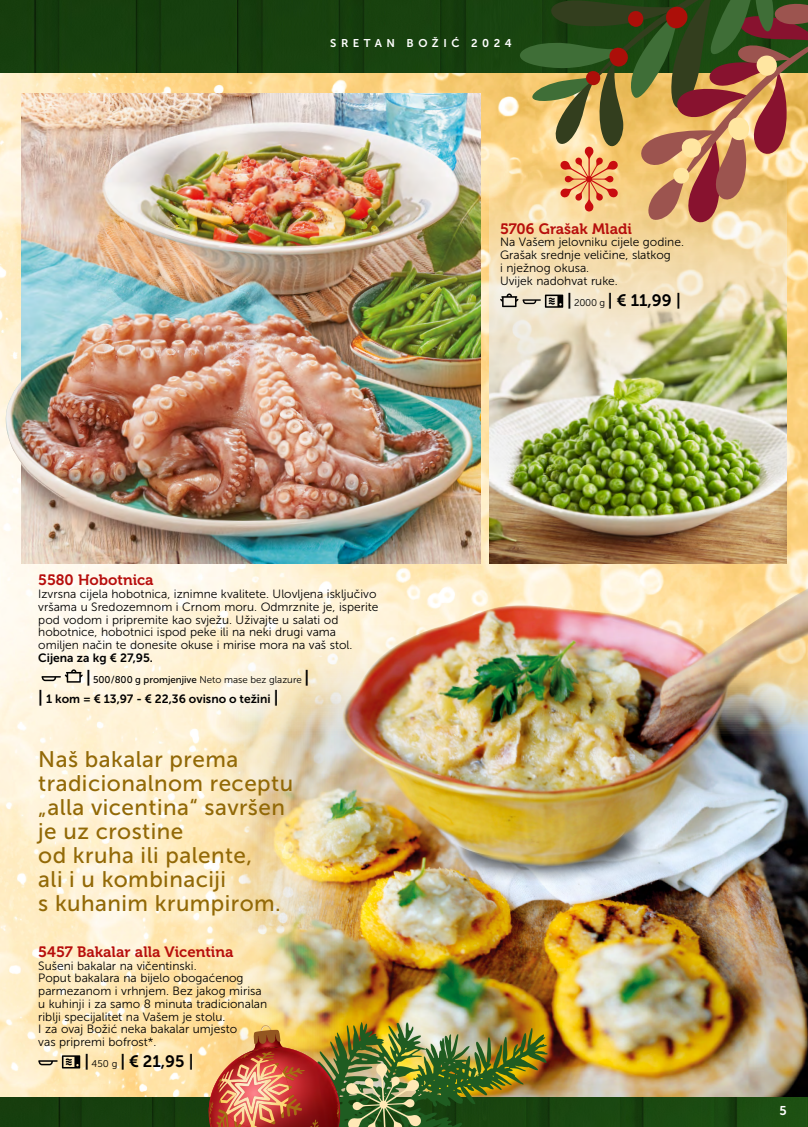
<style>
.page{position:relative;width:808px;height:1127px;background:#fff}
.page>*{position:absolute;margin:0;border:0;box-sizing:border-box;transform-origin:0 0}
.t1{font:22.5px/24px "Museo Sans 500";letter-spacing:.02em;color:#926907}
.t2{font:16.5px "Museo Sans 700";color:#000}
.t3{font:15px "Museo 700";color:#b70e0c}
.t4{font:12.75px "Museo Sans 700";color:#fff}
.t5{font:12px/12.8px "Museo Sans 300";color:#000}
.t6{font:12px "Museo Sans 700";color:#000}
.t7{font:11.25px "Museo Sans 700";letter-spacing:.4em;color:#fff}
.t8{font:9.75px "Museo Sans 500";color:#000}
.s1{font-family:"Museo Sans 300";font-size:9.75px}
.s2{font-family:"Museo Sans 700";font-size:16.5px}
.s3{font-family:"Museo Sans 300"}
.s4{font-size:16.5px}
</style>
<div class="page">
<img style="left:0;top:0;width:808px;height:1097px">
<img style="left:211px;top:610px;width:597px;height:487px">
<div style="left:448px;top:815px;width:201px;height:70px;background:#000;opacity:.75"></div>
<img style="left:340px;top:587px;width:468px;height:280px">
<img style="left:0;top:1097px;width:808px;height:30px">
<svg style="left:489px;top:162px;width:298px;height:89px;background:#f6dba6"></svg>
<img style="left:489px;top:251px;width:298px;height:312px">
<svg style="left:38px;top:1055px;width:42px;height:13px"></svg>
<svg style="left:41px;top:669px;width:42px;height:14px"></svg>
<img style="left:21px;top:94px;width:459px;height:469px">
<img style="left:32px;top:327px;width:64px;height:171px">
<svg style="left:500px;top:293px;width:63px;height:15px"></svg>
<div style="left:0;top:209px;width:32px;height:328px;background:#fff;opacity:.85"></div>
<img style="left:206px;top:1022px;width:342px;height:105px">
<svg style="left:508px;top:0;width:300px;height:236px;background:#a48856"></svg>
<p class="t7" style="left:330px;top:37px;width:183px">SRETAN BOŽIĆ 2024</p>
<p class="t3" style="left:500px;top:220px;width:133px">5706 Grašak Mladi</p>
<p class="t5" style="left:500px;top:236px;width:185px">Na Vašem jelovniku cijele godine.<br>Grašak srednje veličine, slatkog<br>i nježnog okusa.<br>Uvijek nadohvat ruke.</p>
<h2 class="t2" style="left:567px;top:291px;width:115px">| <span class="s1">2000 g</span> | € 11,99 |</h2>
<p class="t3" style="left:38px;top:572px;width:117px">5580 Hobotnica</p>
<p class="t5" style="left:38px;top:588px;width:342px">Izvrsna cijela hobotnica, iznimne kvalitete. Ulovljena isključivo vršama u Sredozemnom i Crnom moru. Odmrznite je, isperite pod vodom i pripremite kao svježu. Uživajte u salati od hobotnice, hobotnici ispod peke ili na neki drugi vama omiljen način te donesite okuse i mirise mora na vaš stol.</p>
<p class="t6" style="left:38px;top:651px;width:116px">Cijena za kg € 27,95.</p>
<p class="t8" style="left:86px;top:674px;width:224px"><span class="s2">|</span> 500/800 g promjenjive <span class="s3">Neto mase bez glazure</span> <span class="s2">|</span></p>
<p class="t6" style="left:38px;top:692px;width:242px"><span class="s4">|</span> 1 kom = € 13,97 - € 22,36 ovisno o težini <span class="s4">|</span></p>
<h1 class="t1" style="left:38px;top:747px;width:256px">Naš bakalar prema tradicionalnom receptu „alla vicentina“ savršen je uz crostine<br>od kruha ili palente,<br>ali i u kombinaciji<br>s kuhanim krumpirom.</h1>
<p class="t3" style="left:38px;top:943px;width:197px">5457 Bakalar alla Vicentina</p>
<p class="t5" style="left:38px;top:959px;width:231px">Sušeni bakalar na vičentinski.<br>Poput bakalara na bijelo obogaćenog parmezanom i vrhnjem. Bez jakog mirisa u kuhinji i za samo 8 minuta tradicionalan riblji specijalitet na Vašem je stolu.<br>I za ovaj Božić neka bakalar umjesto<br>vas pripremi bofrost*.</p>
<h2 class="t2" style="left:84px;top:1052px;width:111px">| <span class="s1">450 g</span> | € 21,95 |</h2>
<p class="t4" style="left:779px;top:1104px;width:9px">5</p>
</div>
